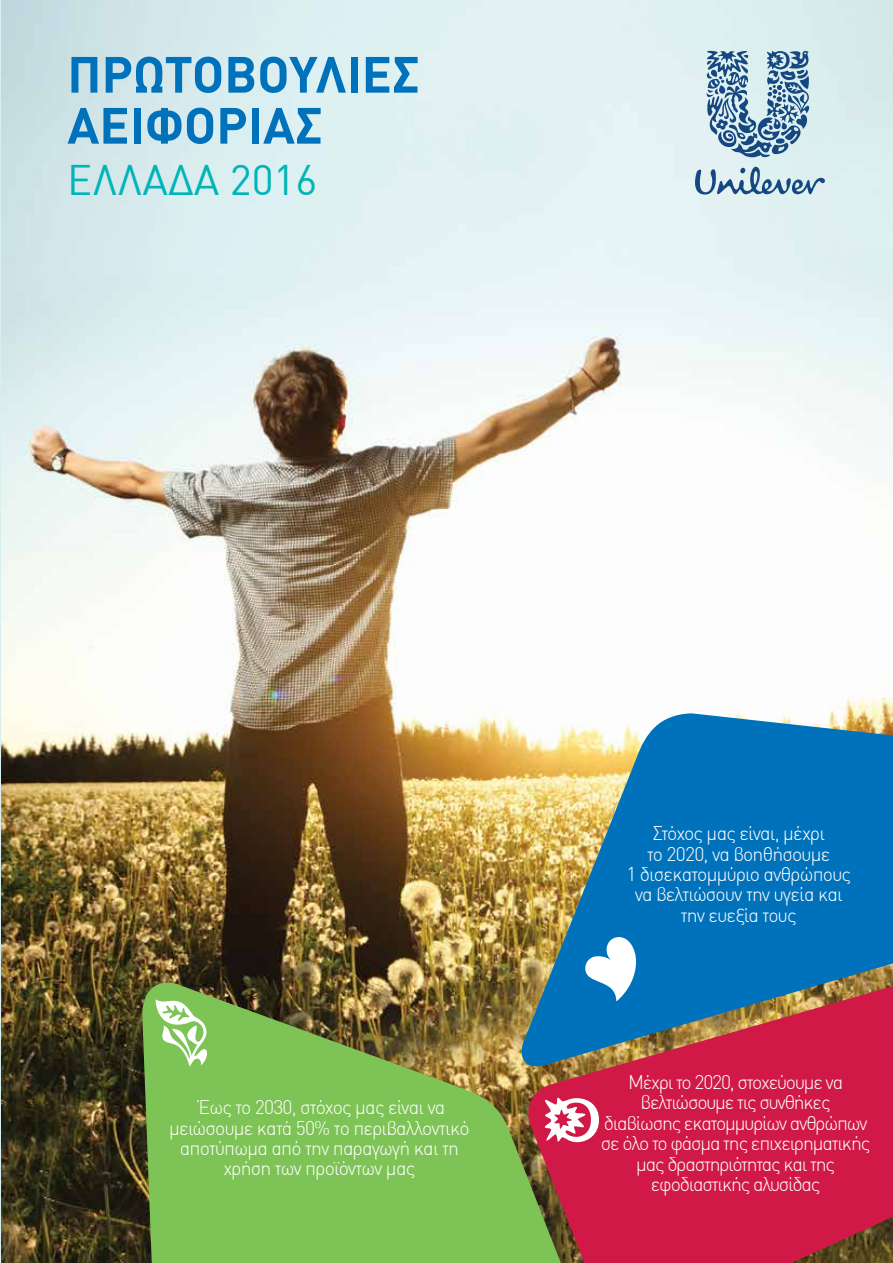
<style>
.page{position:relative;width:893px;height:1263px;background:#fff}
.page>*{position:absolute;margin:0;border:0;box-sizing:border-box;transform-origin:0 0}
.t1{font:700 50.1px/51px "DIN Greek";color:#0072bc}
.t2{font:41.85px "DIN Greek";color:#00b4b7}
.t3{font:300 19.5px/20.4px "DIN Greek";letter-spacing:-.05em;color:#fff;text-align:center}
</style>
<div class="page">
<img style="left:1px;top:0;width:892px;height:1263px">
<svg style="left:0;top:0;width:1px;height:263px"></svg>
<div style="left:598px;top:1070px;width:295px;height:193px;background:#d11947"></div>
<svg style="left:142px;top:978px;width:456px;height:285px;background:#80a04b"></svg>
<svg style="left:518px;top:713px;width:375px;height:357px;background:#497b9e"></svg>
<svg style="left:156px;top:999px;width:51px;height:68px"></svg>
<svg style="left:585px;top:937px;width:51px;height:64px"></svg>
<svg style="left:545px;top:1097px;width:54px;height:45px"></svg>
<svg style="left:695px;top:167px;width:130px;height:28px;background:#a6c0d0"></svg>
<svg style="left:706px;top:51px;width:103px;height:106px;background:#8aaac2"></svg>
<h1 class="t1" style="left:67px;top:48px;width:354px">ΠΡΩΤΟΒΟΥΛΙ ΕΣ<br>ΑΕΙΦΟΡΙΑΣ</h1>
<h2 class="t2" style="left:67px;top:156px;width:252px">ΕΛΛΑΔΑ 2016</h2>
<p class="t3" style="left:169px;top:1097px;width:302px">Έως το 2030, στόχος μας είναι να μειώσουμε κατά 50% το περιβαλλοντικό αποτύπωμα από την παραγωγή και τη χρήση των προϊόντων μας</p>
<p class="t3" style="left:626px;top:823px;width:226px">Στόχος μας είναι, μέχρι<br>το 2020, να βοηθήσουμε<br>1 δισεκατομμύριο ανθρώπους να βελτιώσουν την υγεία και την ευεξία τους</p>
<p class="t3" style="left:601px;top:1072px;width:271px">Μέχρι το 2020, στοχεύουμε να βελτιώσουμε τις συνθήκες διαβίωσης εκατομμυρίων ανθρώπων σε όλο το φάσμα της επιχειρηματικής μας δραστηριότητας και της εφοδιαστικής αλυσίδας</p>
</div>
